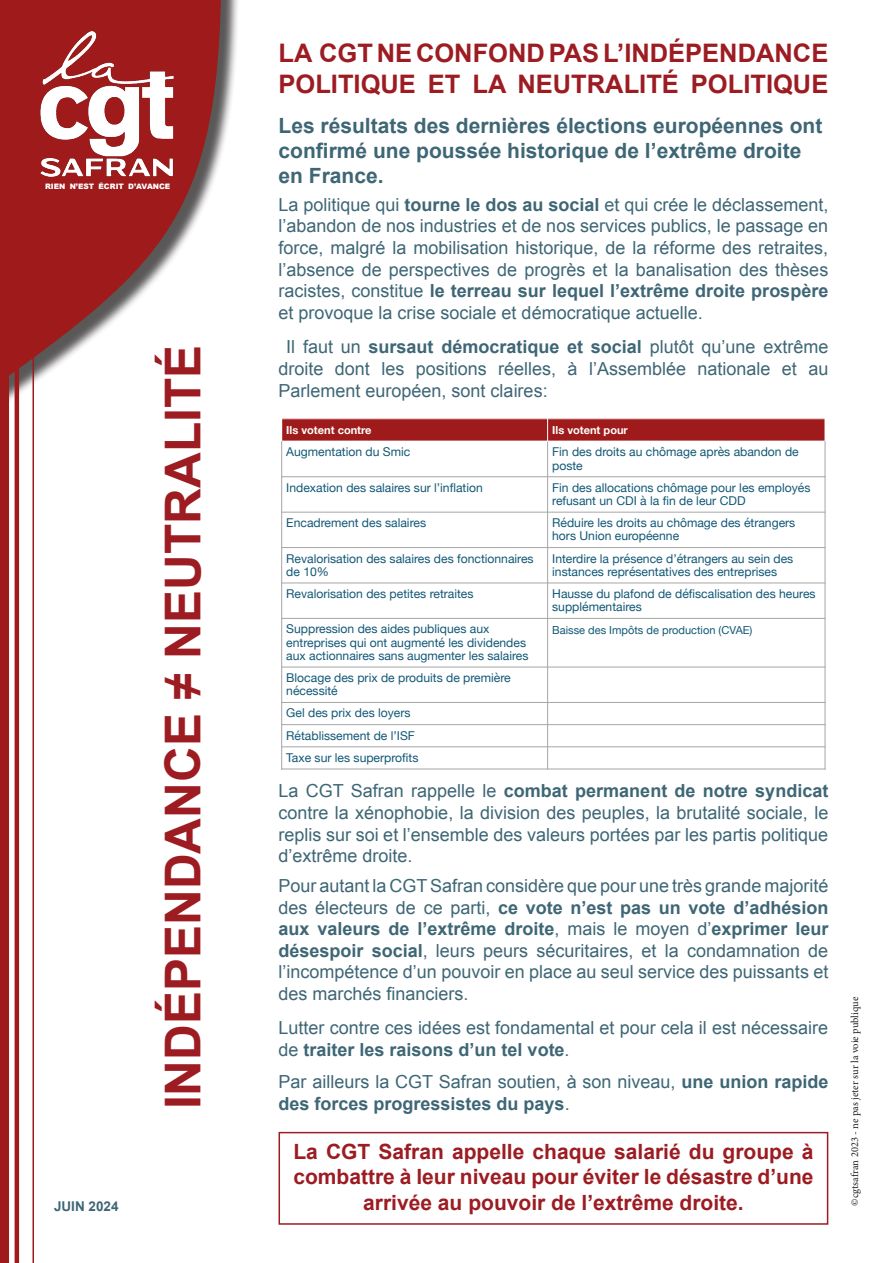
<style>
.page{position:relative;width:893px;height:1263px;background:#fff}
.page>*{position:absolute;margin:0;border:0;box-sizing:border-box;transform-origin:0 0}
.Titre{font:700 49.5px "Arial";color:#9c1c22}
.Titre-2{font:700 25.5px/30.6px "Arial";color:#9c1c22}
.Chapeau{font:700 21px/25.2px "Arial";color:#9c1c22;text-align:center}
.Chapeau-2{font:700 21px/25.2px "Arial";color:#3e6675}
.t1{font:18px/21.6px "Arial";color:#3e6675;text-align:justify}
.Chapeau-3{font:700 13.5px "Arial";color:#3e6675}
.t2{font:12.15px/13.2px "Helvetica Neue";color:#125876}
.t3{font:11.1px "Helvetica Neue";color:#125876}
.t4{font:700 11.1px "Helvetica Neue";color:#fff}
.t5{font:10.5px "Minion Pro";color:#231f20}
.t6{font:900 7.5px "Arial";color:#fff}
.s1{font-weight:700}
</style>
<div class="page">
<div style="left:0;top:0;width:240px;height:507px;background:#231f20;opacity:.75"></div>
<svg style="left:34px;top:0;width:187px;height:507px"></svg>
<img style="left:34px;top:30px;width:148px;height:150px">
<svg style="left:0;top:0;width:34px;height:1263px"></svg>
<div style="left:279px;top:1132px;width:549px;height:93px;border:2px solid #9c1c22"></div>
<div style="left:282px;top:419px;width:266px;height:22px;background:#9f1a1a"></div>
<div style="left:548px;top:419px;width:277px;height:22px;background:#9f1a1a"></div>
<svg style="left:547px;top:419px;width:1px;height:22px"></svg>
<hr style="left:547px;top:441px;width:1px;height:328px;background:#a6a6a6">
<hr style="left:281px;top:476px;width:545px;height:1px;background:#a6a6a6">
<hr style="left:281px;top:512px;width:545px;height:1px;background:#a6a6a6">
<hr style="left:281px;top:547px;width:545px;height:1px;background:#a6a6a6">
<hr style="left:281px;top:583px;width:545px;height:1px;background:#a6a6a6">
<hr style="left:281px;top:618px;width:545px;height:1px;background:#a6a6a6">
<hr style="left:281px;top:667px;width:545px;height:1px;background:#a6a6a6">
<hr style="left:281px;top:702px;width:545px;height:1px;background:#a6a6a6">
<hr style="left:281px;top:724px;width:545px;height:1px;background:#a6a6a6">
<hr style="left:281px;top:746px;width:545px;height:1px;background:#a6a6a6">
<hr style="left:281px;top:441px;width:267px;height:1px;background:#fff">
<hr style="left:281px;top:441px;width:1px;height:328px;background:#a6a6a6">
<hr style="left:825px;top:441px;width:1px;height:328px;background:#a6a6a6">
<hr style="left:281px;top:769px;width:545px;height:1px;background:#a6a6a6">
<p class="t6" style="left:45px;top:181px;width:127px">RIEN N’EST ÉCRIT D’AVANCE</p>
<p class="Titre" style="left:150px;top:1109px;width:766px;rotate:-90deg">INDÉPENDANCE ≠ NEUTRALITÉ</p>
<p class="Chapeau-3" style="left:54px;top:1198px;width:66px">JUIN 2024</p>
<p class="Titre-2" style="left:279px;top:39px;width:551px">LA CGT NE CONFOND PAS L’INDÉPENDANCE<br>POLITIQUE ET LA NEUTRALITÉ POLITIQUE</p>
<p class="Chapeau-2" style="left:279px;top:113px;width:545px">Les résultats des dernières élections européennes ont confirmé une poussée historique de l’extrême droite en France.</p>
<p class="t1" style="left:279px;top:194px;width:551px">La politique qui <span class="s1">tourne le dos au social</span> et qui crée le déclassement, l’abandon de nos industries et de nos services publics, le passage en force, malgré la mobilisation historique, de la réforme des retraites, l’absence de perspectives de progrès et la banalisation des thèses racistes, constitue <span class="s1">le terreau sur lequel l’extrême droite prospère </span>et provoque la crise sociale et démocratique actuelle.</p>
<p class="t1" style="left:279px;top:336px;width:551px;text-indent:8px">Il faut un <span class="s1">sursaut démocratique et social</span> plutôt qu’une extrême droite dont les positions réelles, à l’Assemblée nationale et au Parlement européen, sont claires:</p>
<p class="t4" style="left:286px;top:421px;width:87px">Ils votent contre</p>
<p class="t4" style="left:552px;top:421px;width:77px">Ils votent pour</p>
<p class="t2" style="left:286px;top:446px;width:126px">Augmentation du Smic</p>
<p class="t2" style="left:552px;top:446px;width:248px">Fin des droits au chômage après abandon de poste</p>
<p class="t2" style="left:286px;top:481px;width:198px">Indexation des salaires sur l’inflation</p>
<p class="t2" style="left:552px;top:481px;width:260px">Fin des allocations chômage pour les employés refusant un CDI à la fin de leur CDD</p>
<p class="t2" style="left:286px;top:517px;width:141px">Encadrement des salaires</p>
<p class="t2" style="left:552px;top:517px;width:245px">Réduire les droits au chômage des étrangers hors Union européenne</p>
<p class="t2" style="left:286px;top:552px;width:249px">Revalorisation des salaires des fonctionnaires de 10%</p>
<p class="t2" style="left:552px;top:552px;width:243px">Interdire la présence d’étrangers au sein des instances représentatives des entreprises</p>
<p class="t2" style="left:286px;top:588px;width:189px">Revalorisation des petites retraites</p>
<p class="t2" style="left:552px;top:588px;width:265px">Hausse du plafond de défiscalisation des heures supplémentaires</p>
<p class="t2" style="left:286px;top:623px;width:244px">Suppression des aides publiques aux entreprises qui ont augmenté les dividendes aux actionnaires sans augmenter les salaires</p>
<p class="t3" style="left:552px;top:622px;width:202px">Baisse des Impôts de production (CVAE)</p>
<p class="t2" style="left:286px;top:672px;width:226px">Blocage des prix de produits de première nécessité</p>
<p class="t2" style="left:286px;top:703px;width:134px;line-height:22.2px">Gel des prix des loyers<br>Rétablissement de l’ISF<br>Taxe sur les superprofits</p>
<p class="t1" style="left:279px;top:780px;width:551px">La CGT Safran rappelle le <span class="s1">combat permanent de notre syndicat </span>contre la xénophobie, la division des peuples, la brutalité sociale, le replis sur soi et l’ensemble des valeurs portées par les partis politique d’extrême droite.</p>
<p class="t1" style="left:279px;top:875px;width:551px">Pour autant la CGT Safran considère que pour une très grande majorité des électeurs de ce parti, <span class="s1">ce vote n’est pas un vote d’adhésion aux valeurs de l’extrême droite</span>, mais le moyen d’<span class="s1">exprimer leur désespoir social</span>, leurs peurs sécuritaires, et la condamnation de l’incompétence d’un pouvoir en place au seul service des puissants et des marchés financiers.</p>
<p class="t1" style="left:279px;top:1017px;width:551px">Lutter contre ces idées est fondamental et pour cela il est nécessaire de <span class="s1">traiter les raisons d’un tel vote</span>.</p>
<p class="t1" style="left:279px;top:1071px;width:551px">Par ailleurs la CGT Safran soutien, à son niveau, <span class="s1">une union rapide des forces progressistes du pays</span>.</p>
<p class="Chapeau" style="left:293px;top:1140px;width:522px">La CGT Safran appelle chaque salarié du groupe à combattre à leur niveau pour éviter le désastre d’une arrivée au pouvoir de l’extrême droite.</p>
<p class="t5" style="left:848px;top:1205px;width:210px;rotate:-90deg">©cgtsafran 2023 - ne pas jeter sur la voie publique</p>
</div>
